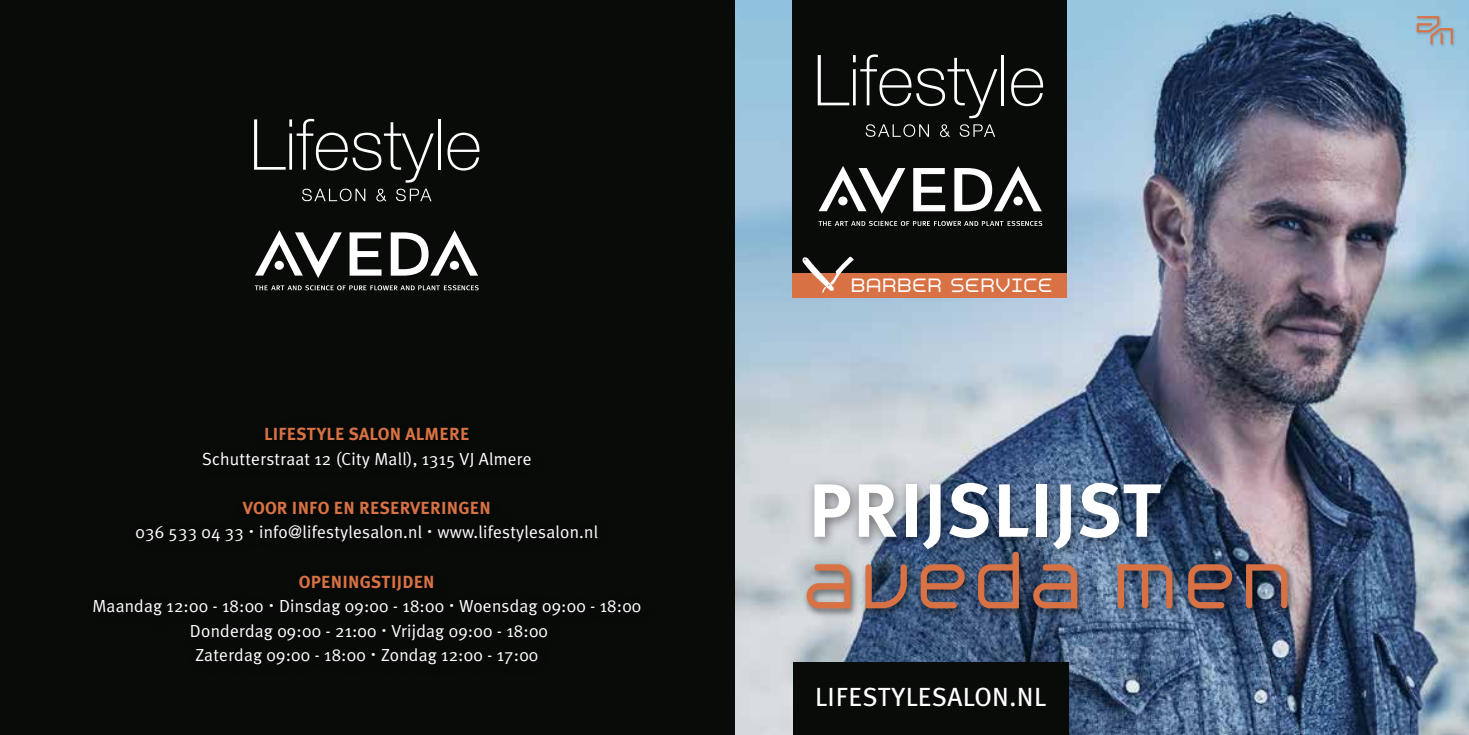
<style>
.page{position:relative;width:1469px;height:735px;background:#fff}
.page>*{position:absolute;margin:0;border:0;box-sizing:border-box;transform-origin:0 0}
.t1{font:700 75.25px "Meta Plus";letter-spacing:.015em;color:#fff}
.t2{font:28px "Aspirin Advance";color:#fff}
.t3{font:26.25px "Meta Plus";letter-spacing:.015em;color:#fff}
.t4{font:17.5px/24.5px "Meta Plus Normal";letter-spacing:.015em;color:#fff;text-align:center}
.t5{font:700 17.5px "Meta Plus";letter-spacing:.015em;color:#d87244}
.s1{font-family:"ITC Avant Garde Std";font-weight:200;font-stretch:condensed}
</style>
<div class="page">
<img style="left:734px;top:0;width:734px;height:734px">
<div style="left:792px;top:272px;width:275px;height:25px;background:#d87244"></div>
<div style="left:792px;top:0;width:275px;height:272px;background:#090b09"></div>
<div style="left:0;top:0;width:734px;height:734px;background:#090b09"></div>
<div style="left:792px;top:662px;width:276px;height:72px;background:#090b09"></div>
<svg style="left:818px;top:166px;width:224px;height:60px"></svg>
<img style="left:795px;top:460px;width:673px;height:182px">
<svg style="left:817px;top:54px;width:180px;height:64px"></svg>
<hr style="left:1001px;top:55px;width:3px;height:50px;background:#fff">
<svg style="left:1011px;top:68px;width:32px;height:38px"></svg>
<svg style="left:865px;top:124px;width:64px;height:13px"></svg>
<svg style="left:940px;top:124px;width:10px;height:13px"></svg>
<svg style="left:959px;top:124px;width:36px;height:13px"></svg>
<svg style="left:255px;top:230px;width:223px;height:60px"></svg>
<svg style="left:254px;top:119px;width:180px;height:63px"></svg>
<hr style="left:438px;top:119px;width:2px;height:50px;background:#fff">
<svg style="left:447px;top:133px;width:32px;height:37px"></svg>
<svg style="left:302px;top:188px;width:63px;height:13px"></svg>
<svg style="left:376px;top:188px;width:10px;height:13px"></svg>
<svg style="left:396px;top:188px;width:35px;height:13px"></svg>
<img style="left:734px;top:412px;width:17px;height:281px">
<img style="left:1414px;top:14px;width:42px;height:34px">
<svg style="left:1416px;top:16px;width:36px;height:28px"></svg>
<img style="left:800px;top:545px;width:499px;height:74px">
<svg style="left:806px;top:564px;width:44px;height:44px;background:#bd917e"></svg>
<svg style="left:1033px;top:564px;width:44px;height:44px;background:#86625c"></svg>
<svg style="left:865px;top:564px;width:41px;height:44px;background:#6b5557"></svg>
<svg style="left:920px;top:564px;width:44px;height:44px;background:#7f5c57"></svg>
<svg style="left:978px;top:551px;width:40px;height:57px;background:#765e61"></svg>
<svg style="left:1188px;top:564px;width:44px;height:44px;background:#76504a"></svg>
<svg style="left:1117px;top:564px;width:55px;height:44px;background:#876b6b"></svg>
<svg style="left:1246px;top:564px;width:41px;height:44px;background:#785956"></svg>
<svg style="left:802px;top:256px;width:51px;height:37px"></svg>
<p class="t5" style="left:264px;top:424px;width:207px">LIFESTYLE SALON ALMERE</p>
<p class="t4" style="left:202px;top:446px;width:331px">Schutterstraat 12 (City Mall), 1315 VJ Almere</p>
<p class="t5" style="left:243px;top:497px;width:250px">VOOR INFO EN RESERVERINGEN</p>
<p class="t4" style="left:136px;top:519px;width:464px">036 533 04 33 <span class="s1">•</span> info@lifestylesalon.nl <span class="s1">•</span> www.lifestylesalon.nl</p>
<p class="t5" style="left:299px;top:571px;width:137px">OPENINGSTIJDEN</p>
<p class="t4" style="left:92px;top:593px;width:550px">Maandag 12:00 - 18:00 <span class="s1">•</span> Dinsdag 09:00 - 18:00 <span class="s1">•</span> Woensdag 09:00 - 18:00<br>Donderdag 09:00 - 21:00 <span class="s1">•</span> Vrijdag 09:00 - 18:00<br>Zaterdag 09:00 - 18:00 <span class="s1">•</span> Zondag 12:00 - 17:00</p>
<h2 class="t2" style="left:850px;top:269px;width:204px">BARBER SERVICE</h2>
<h1 class="t1" style="left:808px;top:467px;width:355px">PRIJSLIJST</h1>
<h3 class="t3" style="left:815px;top:681px;width:233px">LIFESTYLESALON.NL</h3>
</div>
